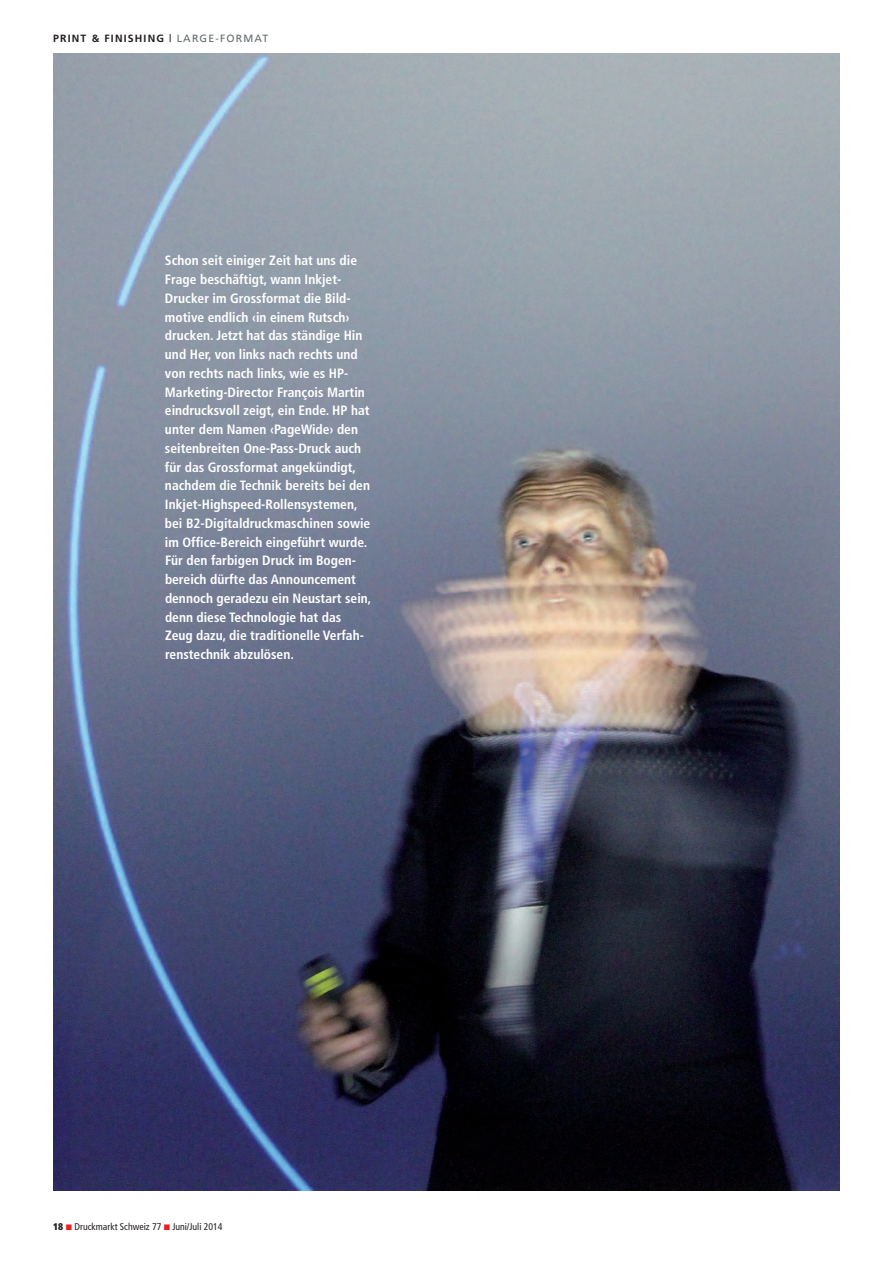
<style>
.page{position:relative;width:893px;height:1263px;background:#fff}
.page>*{position:absolute;margin:0;border:0;box-sizing:border-box;transform-origin:0 0}
.t1{font:700 condensed 13.5px/18.8px "Frutiger";color:#fff}
.t2{font:700 10.5px "Frutiger";letter-spacing:.11em;color:#231f20}
.t3{font:condensed 9.75px "Frutiger";color:#231f20}
.s1{font-weight:400}
.s2{font-weight:400;color:#60696a}
.s3{font-weight:900}
</style>
<div class="page">
<img style="left:53px;top:53px;width:787px;height:1138px">
<p class="t2" style="left:53px;top:34px;width:217px">PRINT &amp; FINISHING <span class="s1">|</span> <span class="s2">LARGE-FORMAT</span></p>
<p class="t1" style="left:165px;top:252px;width:208px">Schon seit einiger Zeit hat uns die Frage beschäftigt, wann Inkjet-Drucker im Grossformat die Bild&shy;motive endlich ‹in einem Rutsch› drucken. Jetzt hat das ständige Hin und Her, von links nach rechts und von rechts nach links, wie es HP-Marketing-Director François Martin eindrucksvoll zeigt, ein Ende. HP hat unter dem Namen ‹PageWide› den seitenbreiten One-Pass-Druck auch für das Grossformat angekündigt, nachdem die Technik bereits bei den Inkjet-Highspeed-Rollensystemen, bei B2-Digitaldruckmaschinen sowie im Office-Bereich eingeführt wurde.<br>Für den farbigen Druck im Bogen&shy;bereich dürfte das Announcement dennoch geradezu ein Neustart sein, denn diese Technologie hat das Zeug dazu, die traditionelle Verfah&shy;renstechnik abzulösen.</p>
<p class="t3" style="left:53px;top:1222px;width:171px"><span class="s3">18</span> Druckmarkt Schweiz 77 Juni/Juli 2014</p>
</div>
